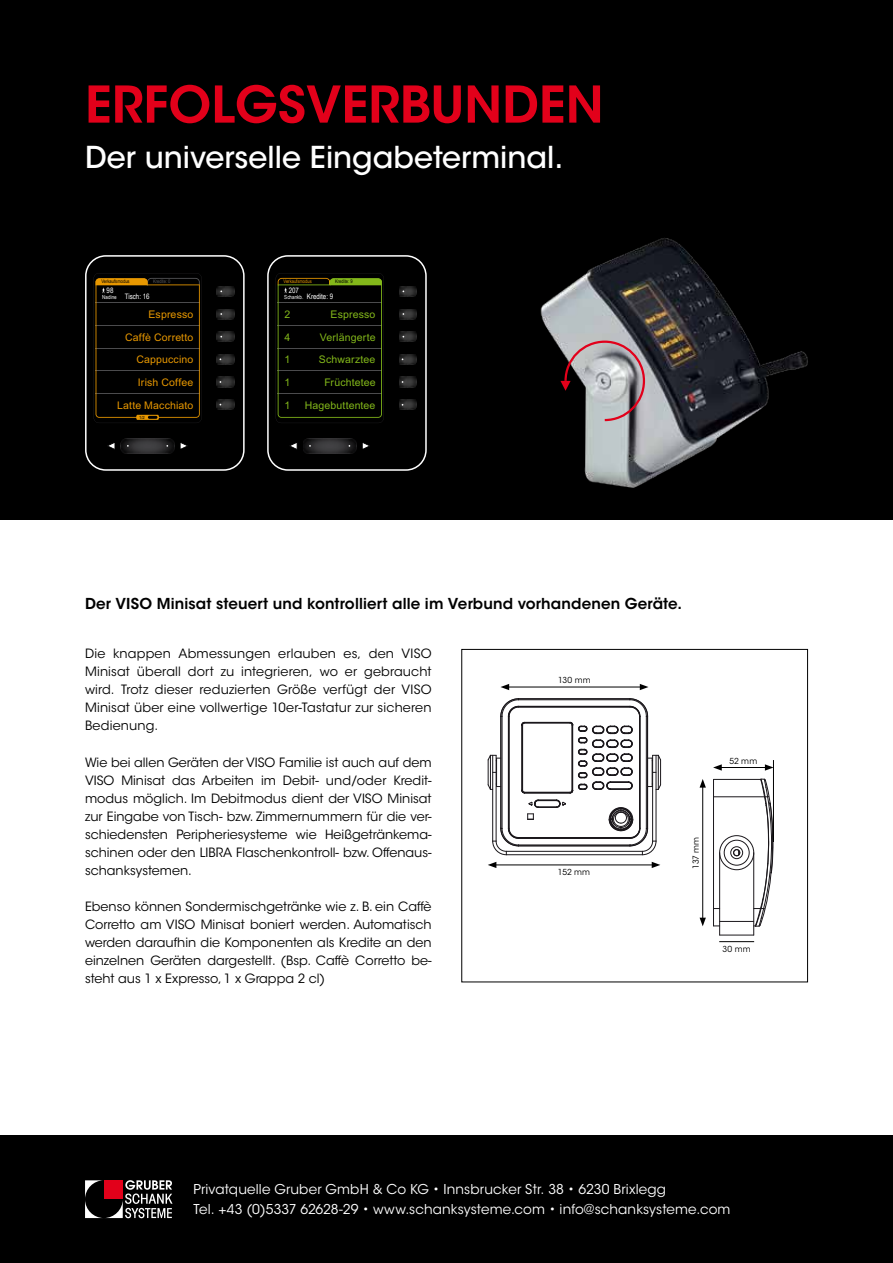
<style>
.page{position:relative;width:893px;height:1263px;background:#fff}
.page>*{position:absolute;margin:0;border:0;box-sizing:border-box;transform-origin:0 0}
.t1{font:600 50.25px "ITC Avant Garde Std";color:#e2001a}
.t2{font:500 30px "ITC Avant Garde Std";color:#fff}
.t3{font:600 15px "ITC Avant Garde Std";letter-spacing:.01em;color:#000}
.t4{font:13.5px/19.5px "ITC Avant Garde Std";letter-spacing:.01em;color:#fff}
.t5{font:12.75px/18px "ITC Avant Garde Std";color:#000;text-align:justify}
.t6{font:10.5px "M Arial";letter-spacing:.015em;color:#83b81a}
.t7{font:10.5px/22.6px "M Arial";letter-spacing:.015em;color:#e89800;text-align:justify}
.t8{font:8.25px "ITC Avant Garde Std";letter-spacing:.025em;color:#000}
.t9{font:7.5px "Arial Narrow";color:#fff}
.t10{font:5.55px "Arial Narrow";color:#fff}
.t11{font:4.95px "Arial Narrow";color:#000}
.t12{font:4.95px "Arial Narrow";color:#e89800}
.t13{font:4.95px "Arial Narrow";color:#58585a}
.t14{font:4.2px "Arial";color:#000}
</style>
<div class="page">
<div style="left:0;top:0;width:893px;height:519px;background:#000"></div>
<div style="left:0;top:1135px;width:893px;height:128px;background:#000"></div>
<svg style="left:85px;top:1180px;width:88px;height:38px"></svg>
<div style="left:461px;top:649px;width:347px;height:333px;border:1px solid #000"></div>
<img style="left:540px;top:238px;width:268px;height:250px">
<svg style="left:560px;top:339px;width:86px;height:83px"></svg>
<div style="left:85px;top:255px;width:160px;height:216px;border:2px solid #fff;border-radius:20px"></div>
<img style="left:121px;top:438px;width:53px;height:15px">
<img style="left:217px;top:286px;width:17px;height:11px">
<img style="left:217px;top:309px;width:17px;height:10px">
<img style="left:217px;top:332px;width:17px;height:10px">
<img style="left:217px;top:354px;width:17px;height:10px">
<img style="left:217px;top:377px;width:17px;height:10px">
<img style="left:217px;top:399px;width:17px;height:11px">
<svg style="left:107px;top:443px;width:8px;height:7px"></svg>
<svg style="left:180px;top:442px;width:8px;height:7px"></svg>
<svg style="left:94px;top:273px;width:108px;height:150px"></svg>
<div style="left:267px;top:255px;width:160px;height:216px;border:2px solid #fff;border-radius:20px"></div>
<img style="left:303px;top:439px;width:53px;height:14px">
<img style="left:399px;top:286px;width:17px;height:10px">
<img style="left:399px;top:309px;width:17px;height:10px">
<img style="left:399px;top:332px;width:17px;height:10px">
<img style="left:399px;top:354px;width:17px;height:10px">
<img style="left:399px;top:377px;width:17px;height:10px">
<img style="left:399px;top:400px;width:17px;height:10px">
<svg style="left:289px;top:443px;width:8px;height:7px"></svg>
<svg style="left:362px;top:442px;width:8px;height:7px"></svg>
<svg style="left:276px;top:273px;width:108px;height:150px"></svg>
<hr style="left:720px;top:935px;width:34px;height:1px;background:#1a171b">
<hr style="left:720px;top:921px;width:34px;height:1px;background:#1a171b">
<hr style="left:713px;top:779px;width:1px;height:147px;background:#1a171b">
<hr style="left:719px;top:853px;width:1px;height:82px;background:#1a171b">
<hr style="left:753px;top:853px;width:1px;height:82px;background:#1a171b">
<hr style="left:713px;top:796px;width:51px;height:1px;background:#1a171b">
<hr style="left:713px;top:779px;width:48px;height:1px;background:#1a171b">
<div style="left:719px;top:835px;width:35px;height:35px;border:1px solid #1a171b;border-radius:50%"></div>
<div style="left:733px;top:849px;width:7px;height:7px;border:1px solid #1a171b;border-radius:50%"></div>
<div style="left:724px;top:840px;width:26px;height:25px;border:1px solid #1a171b;border-radius:50%"></div>
<div style="left:730px;top:846px;width:13px;height:13px;border:1px solid #1a171b;border-radius:50%"></div>
<hr style="left:702px;top:785px;width:1px;height:135px;background:#000">
<svg style="left:700px;top:779px;width:6px;height:9px"></svg>
<svg style="left:700px;top:918px;width:6px;height:8px"></svg>
<hr style="left:719px;top:941px;width:35px;height:1px;background:#000">
<hr style="left:773px;top:760px;width:1px;height:82px;background:#000">
<hr style="left:719px;top:767px;width:48px;height:1px;background:#000">
<svg style="left:754px;top:764px;width:20px;height:167px"></svg>
<svg style="left:713px;top:764px;width:9px;height:7px"></svg>
<svg style="left:487px;top:698px;width:175px;height:157px"></svg>
<hr style="left:507px;top:687px;width:135px;height:1px;background:#000">
<svg style="left:640px;top:684px;width:8px;height:6px"></svg>
<svg style="left:500px;top:684px;width:9px;height:6px"></svg>
<hr style="left:494px;top:865px;width:160px;height:1px;background:#000">
<svg style="left:652px;top:862px;width:8px;height:6px"></svg>
<svg style="left:488px;top:862px;width:8px;height:6px"></svg>
<h1 class="t1" style="left:85px;top:72px;width:520px">ERFOLGSVERBUNDEN</h1>
<h2 class="t2" style="left:85px;top:138px;width:480px">Der universelle Eingabeterminal.</h2>
<p class="t11" style="left:101px;top:278px;width:30px">Verkaufsmodus</p>
<p class="t13" style="left:153px;top:278px;width:19px">Kredite: 0</p>
<p class="t9" style="left:107px;top:285px;width:8px">98</p>
<p class="t10" style="left:102px;top:293px;width:16px">Nadine</p>
<p class="t9" style="left:125px;top:291px;width:26px">Tisch: 16</p>
<p class="t7" style="left:148px;top:303px;width:46px">Espresso</p>
<p class="t7" style="left:136px;top:326px;width:58px;text-indent:-11px">Caffè Corretto Cappuccino Irish Coffee</p>
<p class="t7" style="left:117px;top:394px;width:78px">Latte Macchiato</p>
<p class="t14" style="left:139px;top:415px;width:7px">1/2</p>
<p class="t12" style="left:284px;top:278px;width:30px">Verkaufsmodus</p>
<p class="t11" style="left:335px;top:278px;width:19px">Kredite: 9</p>
<p class="t9" style="left:289px;top:285px;width:12px">207</p>
<p class="t10" style="left:284px;top:293px;width:20px">Schankb.</p>
<p class="t6" style="left:284px;top:308px;width:7px">2</p>
<p class="t6" style="left:331px;top:308px;width:46px">Espresso</p>
<p class="t6" style="left:284px;top:331px;width:7px">4</p>
<p class="t6" style="left:320px;top:331px;width:57px">Verlängerte</p>
<p class="t6" style="left:284px;top:354px;width:7px">1</p>
<p class="t6" style="left:319px;top:354px;width:58px">Schwarztee</p>
<p class="t6" style="left:284px;top:376px;width:7px">1</p>
<p class="t6" style="left:324px;top:376px;width:53px">Früchtetee</p>
<p class="t6" style="left:284px;top:400px;width:7px">1</p>
<p class="t6" style="left:305px;top:400px;width:72px">Hagebuttentee</p>
<p class="t9" style="left:307px;top:291px;width:28px">Kredite: 9</p>
<p class="t3" style="left:85px;top:594px;width:599px">Der VISO Minisat steuert und kontrolliert alle im Verbund vorhandenen Geräte.</p>
<p class="t5" style="left:85px;top:645px;width:348px">Die knappen Abmessungen erlauben es, den VISO Minisat überall dort zu integrieren, wo er gebraucht wird. Trotz dieser reduzierten Größe verfügt der VISO Minisat über eine vollwertige 10er-Tastatur zur sicheren Bedienung.</p>
<p class="t5" style="left:85px;top:753px;width:348px">Wie bei allen Geräten der VISO Familie ist auch auf dem VISO Minisat das Arbeiten im Debit- und/oder Kredit&shy;modus möglich. Im Debitmodus dient der VISO Minisat zur Eingabe von Tisch- bzw. Zimmernummern für die ver&shy;schiedensten Peripheriesysteme wie Heißgetränkema&shy;schinen oder den LIBRA Flaschenkontroll- bzw. Offenaus&shy;schanksystemen.</p>
<p class="t5" style="left:85px;top:897px;width:348px">Ebenso können Sondermischgetränke wie z. B. ein Caffè Corretto am VISO Minisat boniert werden. Automatisch werden daraufhin die Komponenten als Kredite an den einzelnen Geräten dargestellt. (Bsp. Caffè Corretto be&shy;steht aus 1 x Expresso, 1 x Grappa 2 cl)</p>
<p class="t8" style="left:558px;top:675px;width:34px">130 mm</p>
<p class="t8" style="left:558px;top:867px;width:34px">152 mm</p>
<p class="t8" style="left:691px;top:869px;width:33px;rotate:-90deg">137 mm</p>
<p class="t8" style="left:729px;top:756px;width:29px">52 mm</p>
<p class="t8" style="left:723px;top:944px;width:30px">30 mm</p>
<p class="t4" style="left:193px;top:1180px;width:539px">Privatquelle Gruber GmbH &amp; Co KG • Innsbrucker Str. 38 • 6230 Brixlegg<br>Tel. +43 (0)5337 62628-29 • www.schanksysteme.com • info@schanksysteme.com</p>
</div>
